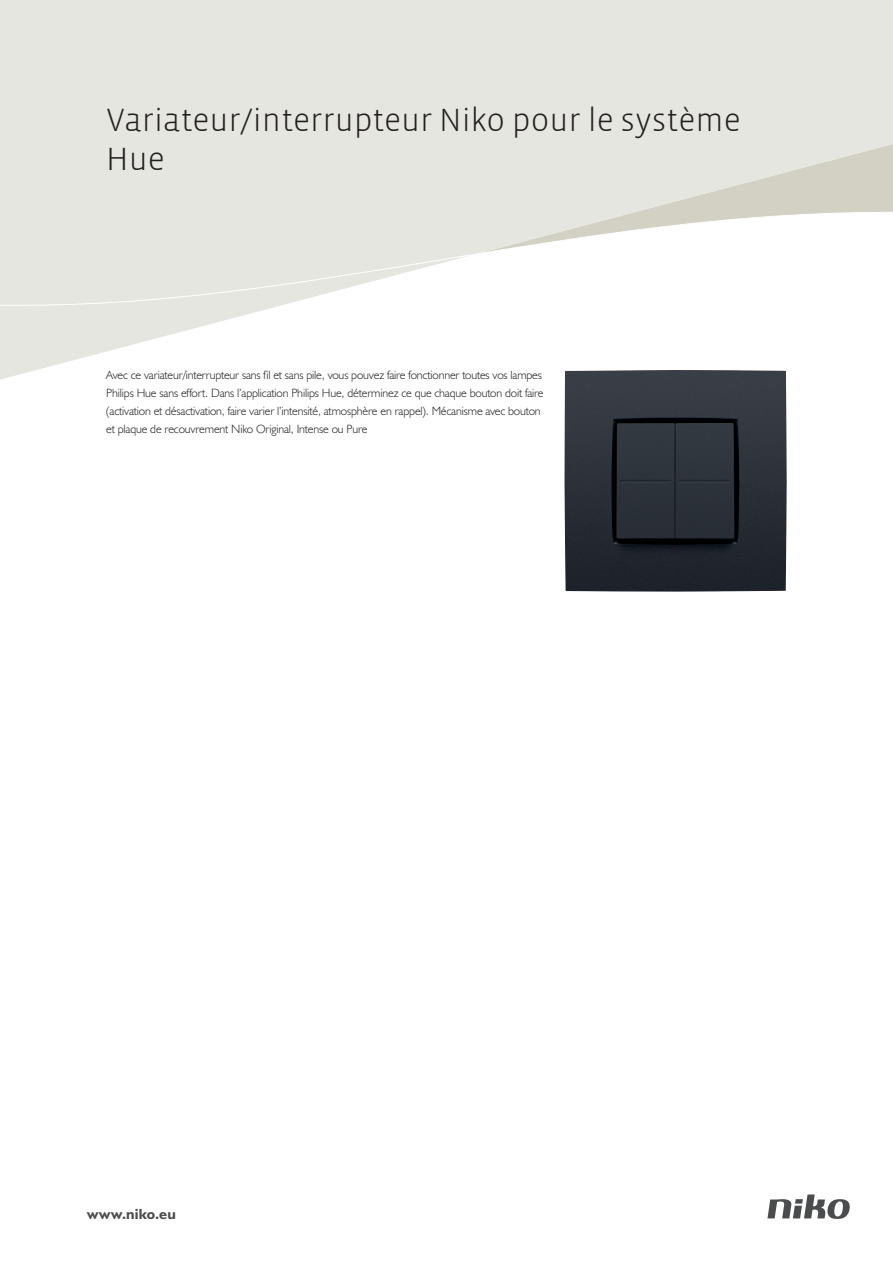
<style>
.page{position:relative;width:893px;height:1263px;background:#fff}
.page>*{position:absolute;margin:0;border:0;box-sizing:border-box;transform-origin:0 0}
.t1{font:300 33px/39px "Vista Sans";color:#231f20}
.t2{font:700 15px "Humanist 521 BT";letter-spacing:.01em;color:#4b4c4d}
.t3{font:300 12px/18px "Humanist 521 BT";letter-spacing:-.01em;color:#231f20}
</style>
<div class="page">
<svg style="left:0;top:0;width:893px;height:380px;fill:#e6e6e0"></svg>
<svg style="left:0;top:209px;width:893px;height:101px"></svg>
<svg style="left:767px;top:1194px;width:83px;height:25px"></svg>
<img style="left:564px;top:370px;width:223px;height:222px">
<h1 class="t1" style="left:106px;top:101px;width:636px">Variateur/interrupteur Niko pour le système<br>Hue</h1>
<p class="t3" style="left:106px;top:366px;width:439px">Avec ce variateur/interrupteur sans fil et sans pile, vous pouvez faire fonctionner toutes vos lampes Philips Hue sans effort. Dans l’application Philips Hue, déterminez ce que chaque bouton doit faire (activation et désactivation, faire varier l’intensité, atmosphère en rappel). Mécanisme avec bouton et plaque de recouvrement Niko Original, Intense ou Pure</p>
<p class="t2" style="left:87px;top:1204px;width:90px">www.niko.eu</p>
</div>
